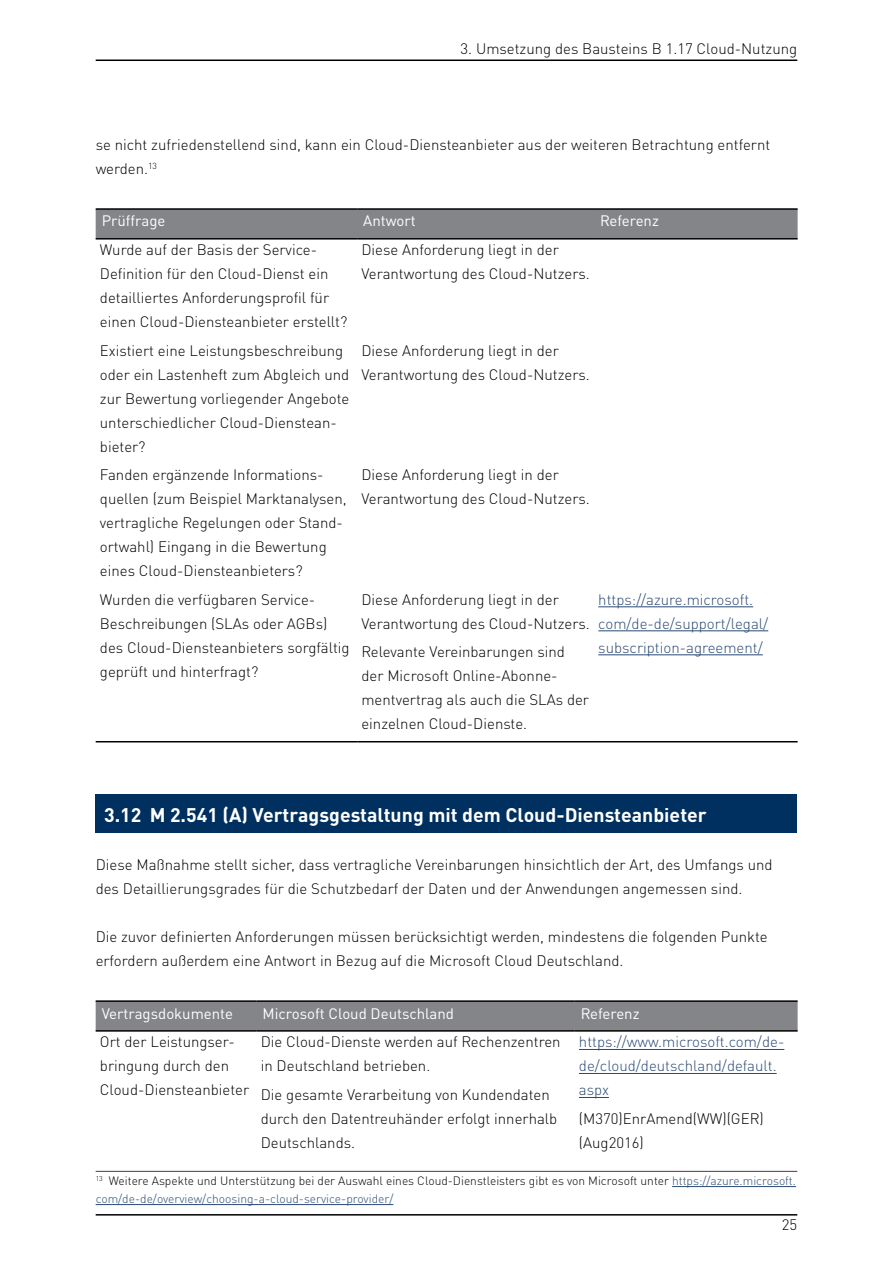
<style>
.page{position:relative;width:893px;height:1263px;background:#fff}
.page>*{position:absolute;margin:0;border:0;box-sizing:border-box;transform-origin:0 0}
.t1{font:700 19.5px "DINOT";color:#fff}
.t2{font:300 15px/24px "DINOT";color:#000}
.t3{font:300 15px/24px "DINOT";color:#2a4975}
.t4{font:15px "DINOT";color:#fff}
.t5{font:300 12px/18px "DINOT";color:#000}
.s1{color:#2a4975}
</style>
<div class="page">
<div style="left:96px;top:794px;width:701px;height:38px;background:#00305f"></div>
<div style="left:96px;top:210px;width:702px;height:28px;background:#838588"></div>
<hr style="left:96px;top:208px;width:261px;height:2px;background:#000">
<hr style="left:357px;top:208px;width:237px;height:2px;background:#000">
<hr style="left:594px;top:208px;width:204px;height:2px;background:#000">
<hr style="left:96px;top:238px;width:261px;height:2px;background:#000">
<hr style="left:357px;top:238px;width:237px;height:2px;background:#000">
<hr style="left:594px;top:238px;width:204px;height:2px;background:#000">
<hr style="left:96px;top:741px;width:261px;height:1px;background:#000">
<hr style="left:357px;top:741px;width:237px;height:1px;background:#000">
<hr style="left:594px;top:741px;width:204px;height:1px;background:#000">
<hr style="left:598px;top:606px;width:155px;height:1px;background:#2a4975">
<hr style="left:598px;top:630px;width:170px;height:1px;background:#2a4975">
<hr style="left:598px;top:654px;width:165px;height:1px;background:#2a4975">
<div style="left:96px;top:1002px;width:702px;height:28px;background:#838588"></div>
<hr style="left:96px;top:1000px;width:160px;height:2px;background:#000">
<hr style="left:256px;top:1000px;width:319px;height:2px;background:#000">
<hr style="left:575px;top:1000px;width:223px;height:2px;background:#000">
<hr style="left:96px;top:1030px;width:160px;height:2px;background:#000">
<hr style="left:256px;top:1030px;width:319px;height:2px;background:#000">
<hr style="left:575px;top:1030px;width:223px;height:2px;background:#000">
<hr style="left:579px;top:1049px;width:205px;height:1px;background:#2a4975">
<hr style="left:579px;top:1073px;width:198px;height:1px;background:#2a4975">
<hr style="left:579px;top:1097px;width:30px;height:1px;background:#2a4975">
<hr style="left:672px;top:1186px;width:124px;height:1px;background:#2a4975">
<hr style="left:96px;top:1204px;width:297px;height:1px;background:#2a4975">
<hr style="left:96px;top:1171px;width:701px;height:1px;background:#414042">
<hr style="left:96px;top:1214px;width:701px;height:1px;background:#000">
<hr style="left:96px;top:60px;width:701px;height:1px;background:#000">
<p class="t2" style="left:460px;top:36px;width:338px">3. Umsetzung des Bausteins B 1.17 Cloud-Nutzung</p>
<p class="t2" style="left:96px;top:132px;width:676px">se nicht zufriedenstellend sind, kann ein Cloud-Diensteanbieter aus der weiteren Betrachtung entfernt werden.<sup>13</sup></p>
<p class="t4" style="left:102px;top:212px;width:65px">Prüffrage</p>
<p class="t4" style="left:363px;top:212px;width:54px">Antwort</p>
<p class="t4" style="left:600px;top:212px;width:60px">Referenz</p>
<p class="t2" style="left:100px;top:238px;width:249px">Wurde auf der Basis der Service-Definition für den Cloud-Dienst ein detailliertes Anforderungsprofil für einen Cloud-Diensteanbieter erstellt?</p>
<p class="t2" style="left:361px;top:238px;width:230px">Diese Anforderung liegt in der<br>Verantwortung des Cloud-Nutzers.</p>
<p class="t2" style="left:100px;top:338px;width:251px">Existiert eine Leistungsbeschreibung oder ein Lastenheft zum Abgleich und zur Bewertung vorliegender Angebote unterschiedlicher Cloud-Dienstean&shy;bieter?</p>
<p class="t2" style="left:361px;top:338px;width:230px">Diese Anforderung liegt in der<br>Verantwortung des Cloud-Nutzers.</p>
<p class="t2" style="left:100px;top:463px;width:248px">Fanden ergänzende Informations&shy;quellen (zum Beispiel Marktanalysen, vertragliche Regelungen oder Stand&shy;ortwahl) Eingang in die Bewertung eines Cloud-Diensteanbieters?</p>
<p class="t2" style="left:361px;top:463px;width:230px">Diese Anforderung liegt in der<br>Verantwortung des Cloud-Nutzers.</p>
<p class="t2" style="left:100px;top:587px;width:251px">Wurden die verfügbaren Service-Beschreibungen (SLAs oder AGBs) des Cloud-Diensteanbieters sorgfältig geprüft und hinterfragt?</p>
<p class="t2" style="left:361px;top:587px;width:230px">Diese Anforderung liegt in der<br>Verantwortung des Cloud-Nutzers.</p>
<p class="t3" style="left:598px;top:587px;width:171px">https://azure.microsoft. com/de-de/support/legal/ subscription-agreement/</p>
<p class="t2" style="left:361px;top:639px;width:229px">Relevante Vereinbarungen sind der Microsoft Online-Abonne&shy;mentvertrag als auch die SLAs der einzelnen Cloud-Dienste.</p>
<h1 class="t1" style="left:104px;top:802px;width:604px">3.12 M 2.541 (A) Vertragsgestaltung mit dem Cloud-Diensteanbieter</h1>
<p class="t2" style="left:96px;top:852px;width:678px">Diese Maßnahme stellt sicher, dass vertragliche Vereinbarungen hinsichtlich der Art, des Umfangs und des Detaillierungsgrades für die Schutzbedarf der Daten und der Anwendungen angemessen sind.</p>
<p class="t2" style="left:96px;top:924px;width:674px">Die zuvor definierten Anforderungen müssen berücksichtigt werden, mindestens die folgenden Punkte erfordern außerdem eine Antwort in Bezug auf die Microsoft Cloud Deutschland.</p>
<p class="t4" style="left:102px;top:1004px;width:133px">Vertragsdokumente</p>
<p class="t4" style="left:262px;top:1004px;width:193px">Microsoft Cloud Deutschland</p>
<p class="t4" style="left:581px;top:1004px;width:60px">Referenz</p>
<p class="t2" style="left:100px;top:1030px;width:151px">Ort der Leistungser&shy;bringung durch den<br>Cloud-Diensteanbieter</p>
<p class="t2" style="left:261px;top:1030px;width:301px">Die Cloud-Dienste werden auf Rechenzentren in Deutschland betrieben.</p>
<p class="t3" style="left:579px;top:1030px;width:207px">https://www.microsoft.com/de&shy;de/cloud/deutschland/default. aspx</p>
<p class="t2" style="left:579px;top:1106px;width:186px">(M370)EnrAmend(WW)(GER) (Aug2016)</p>
<p class="t5" style="left:96px;top:1171px;width:702px"><sup>13</sup> Weitere Aspekte und Unterstützung bei der Auswahl eines Cloud-Dienstleisters gibt es von Microsoft unter <span class="s1">https://azure.microsoft. com/de-de/overview/choosing-a-cloud-service-provider/</span></p>
<p class="t2" style="left:261px;top:1082px;width:298px">Die gesamte Verarbeitung von Kundendaten durch den Datentreuhänder erfolgt innerhalb<br>Deutschlands.</p>
<p class="t2" style="left:782px;top:1212px;width:17px">25</p>
</div>
